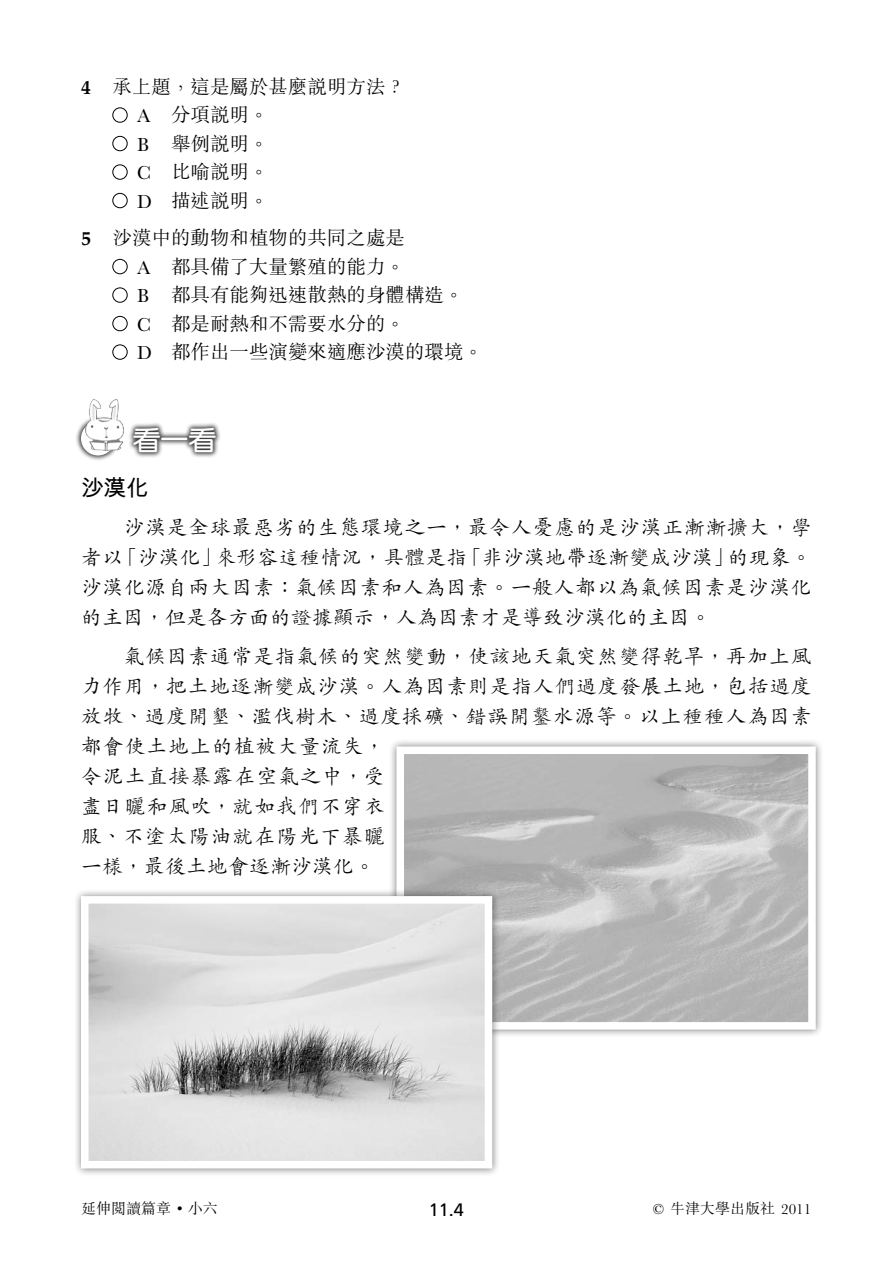
<style>
.page{position:relative;width:893px;height:1263px;background:#fff}
.page>*{position:absolute;margin:0;border:0;box-sizing:border-box;transform-origin:0 0}
.t1{font:600 28.5px "M Yuen HK";color:#fff}
.t2{font:700 22.5px "M Hei HK";color:#000}
.t3{font:500 21px/30px "OUP Kai HK2007";letter-spacing:.03em;color:#000;text-align:justify}
.t4{font:300 19.5px/28.5px "OUP Sung HK";color:#000}
.t5{font:18px "Frutiger LT Std";color:#000}
.t6{font:300 15px "OUP Sung HK";color:#000}
.s1{font-family:"Palatino LT Std";font-weight:700}
.s2{font-size:12px}
</style>
<div class="page">
<div style="left:112px;top:108px;width:16px;height:15px;border:1px solid #000;border-radius:50%"></div>
<div style="left:112px;top:136px;width:16px;height:15px;border:1px solid #000;border-radius:50%"></div>
<div style="left:112px;top:165px;width:16px;height:15px;border:1px solid #000;border-radius:50%"></div>
<div style="left:112px;top:193px;width:16px;height:15px;border:1px solid #000;border-radius:50%"></div>
<div style="left:112px;top:259px;width:16px;height:15px;border:1px solid #000;border-radius:50%"></div>
<div style="left:112px;top:288px;width:16px;height:15px;border:1px solid #000;border-radius:50%"></div>
<div style="left:112px;top:316px;width:16px;height:15px;border:1px solid #000;border-radius:50%"></div>
<div style="left:112px;top:345px;width:16px;height:15px;border:1px solid #000;border-radius:50%"></div>
<div style="left:74px;top:414px;width:84px;height:84px;background:#000;opacity:.75"></div>
<img style="left:82px;top:399px;width:46px;height:56px">
<div style="left:127px;top:421px;width:145px;height:74px;background:#000;opacity:.75"></div>
<div style="left:388px;top:738px;width:442px;height:306px;background:#000;opacity:.5"></div>
<img style="left:405px;top:755px;width:402px;height:265px">
<div style="left:396px;top:746px;width:420px;height:283px;border:8px solid #fff"></div>
<div style="left:73px;top:888px;width:434px;height:295px;background:#000;opacity:.5"></div>
<img style="left:90px;top:905px;width:393px;height:254px">
<div style="left:81px;top:896px;width:411px;height:272px;border:8px solid #fff"></div>
<p class="t4" style="left:137px;top:72px;width:269px;text-indent:-56px"><span class="s1">4</span> 承上題，這是屬於甚麼說明方法？<br>A 分項說明。<br>B 舉例說明。<br>C 比喻說明。<br>D 描述說明。</p>
<p class="t4" style="left:137px;top:223px;width:347px;text-indent:-56px"><span class="s1">5</span> 沙漠中的動物和植物的共同之處是<br>A 都具備了大量繁殖的能力。<br>B 都具有能夠迅速散熱的身體構造。<br>C 都是耐熱和不需要水分的。<br>D 都作出一些演變來適應沙漠的環境。</p>
<h1 class="t1" style="left:132px;top:421px;width:86px">看一看</h1>
<p class="t2" style="left:81px;top:471px;width:69px">沙漠化</p>
<p class="t3" style="left:81px;top:511px;width:732px;text-indent:43px">沙漠是全球最惡劣的生態環境之一，最令人憂慮的是沙漠正漸漸擴大，學者以「沙漠化」來形容這種情況，具體是指「非沙漠地帶逐漸變成沙漠」的現象。沙漠化源自兩大因素：氣候因素和人為因素。一般人都以為氣候因素是沙漠化的主因，但是各方面的證據顯示，人為因素才是導致沙漠化的主因。</p>
<p class="t3" style="left:81px;top:640px;width:732px;text-align:left;text-indent:43px">氣候因素通常是指氣候的突然變動，使該地天氣突然變得乾旱，再加上風力作用，把土地逐漸變成沙漠。人為因素則是指人們過度發展土地，包括過度放牧、過度開墾、濫伐樹木、過度採礦、錯誤開鑿水源等。以上種種人為因素都會使土地上的植被大量流失，<br>令泥土直接暴露在空氣之中，受<br>盡日曬和風吹，就如我們不穿衣<br>服、不塗太陽油就在陽光下暴曬<br>一樣，最後土地會逐漸沙漠化。</p>
<p class="t6" style="left:81px;top:1198px;width:138px">延伸閱讀篇章 <span class="s2">•</span> 小六</p>
<p class="t5" style="left:429px;top:1199px;width:37px">11.4</p>
<p class="t6" style="left:670px;top:1198px;width:142px">牛津大學出版社 2011</p>
</div>
